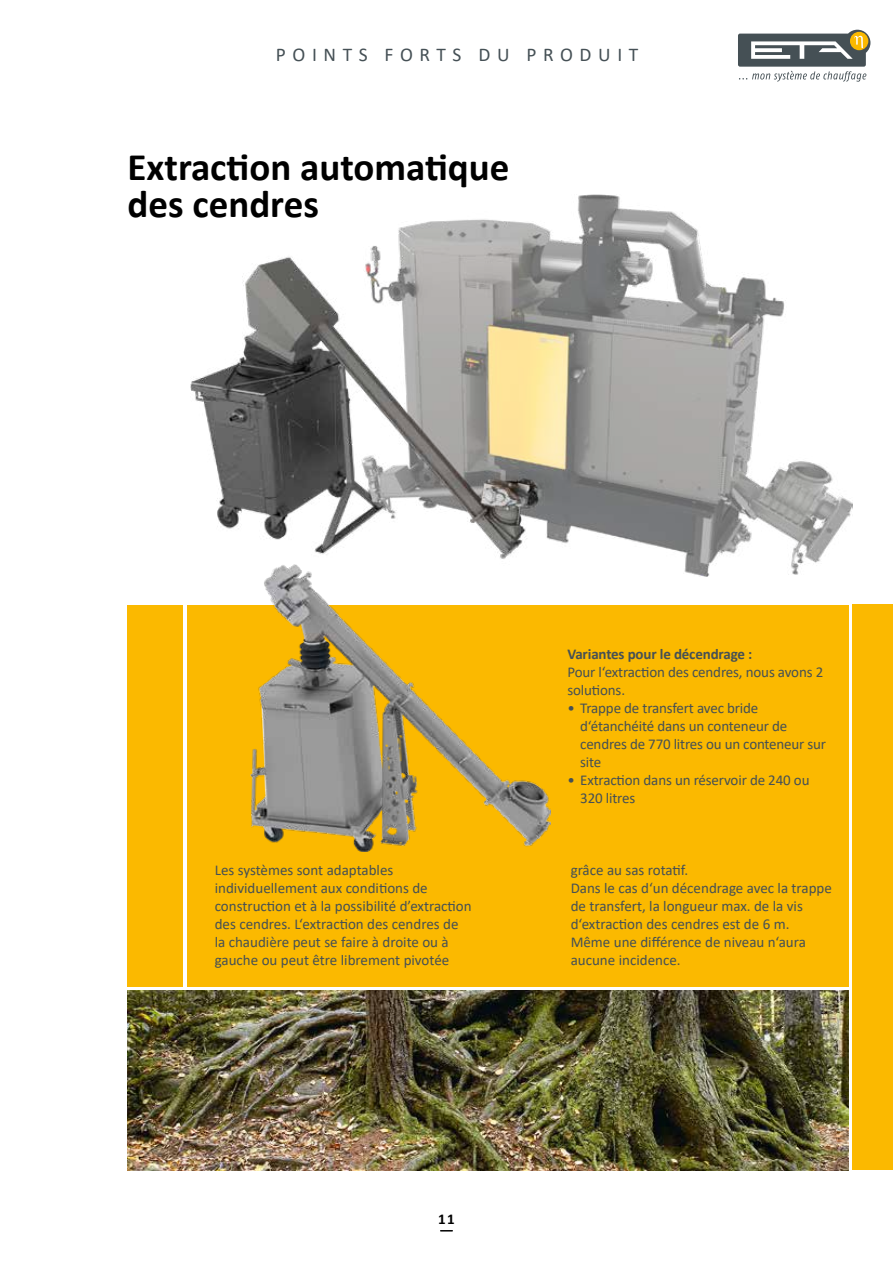
<style>
.page{position:relative;width:893px;height:1263px;background:#fff}
.page>*{position:absolute;margin:0;border:0;box-sizing:border-box;transform-origin:0 0}
.t1{font:700 39px/37.5px "Calibri";color:#000}
.t2{font:19.5px "Calibri";letter-spacing:.34em;color:#455055}
.t3{font:15px/18px "Calibri";color:#455055}
.t4{font:700 15px "Calibri";letter-spacing:-.01em;color:#455055}
.t5{font:700 15px "Calibri";color:#000}
</style>
<div class="page">
<img style="left:128px;top:990px;width:720px;height:180px">
<div style="left:187px;top:605px;width:661px;height:381px;background:#fbb900"></div>
<div style="left:852px;top:605px;width:41px;height:565px;background:#fbb900"></div>
<div style="left:128px;top:605px;width:55px;height:381px;background:#fbb900"></div>
<img style="left:251px;top:576px;width:299px;height:275px">
<img style="left:191px;top:194px;width:661px;height:382px">
<svg style="left:738px;top:30px;width:132px;height:52px"></svg>
<h2 class="t2" style="left:276px;top:41px;width:364px">POINTS FORTS DU PRODUIT</h2>
<h1 class="t1" style="left:128px;top:147px;width:383px">Extraction automatique des cendres</h1>
<p class="t4" style="left:567px;top:643px;width:186px">Variantes pour le décendrage :</p>
<p class="t3" style="left:567px;top:663px;width:257px">Pour l‘extraction des cendres, nous avons 2 solutions.</p>
<p class="t3" style="left:580px;top:699px;width:247px;text-indent:-13px">• Trappe de transfert avec bride d‘étanchéité dans un conteneur de cendres de 770 litres ou un conteneur sur site</p>
<p class="t3" style="left:580px;top:771px;width:231px;text-indent:-13px">• Extraction dans un réservoir de 240 ou<br>320 litres</p>
<p class="t3" style="left:215px;top:860px;width:258px">Les systèmes sont adaptables individuellement aux conditions de construction et à la possibilité d’extraction des cendres. L‘extraction des cendres de la chaudière peut se faire à droite ou à gauche ou peut être librement pivotée</p>
<p class="t3" style="left:571px;top:860px;width:263px">grâce au sas rotatif.<br>Dans le cas d‘un décendrage avec la trappe de transfert, la longueur max. de la vis d‘extraction des cendres est de 6 m.<br>Même une différence de niveau n‘aura aucune incidence.</p>
<p class="t5" style="left:438px;top:1208px;width:18px">11</p>
</div>
